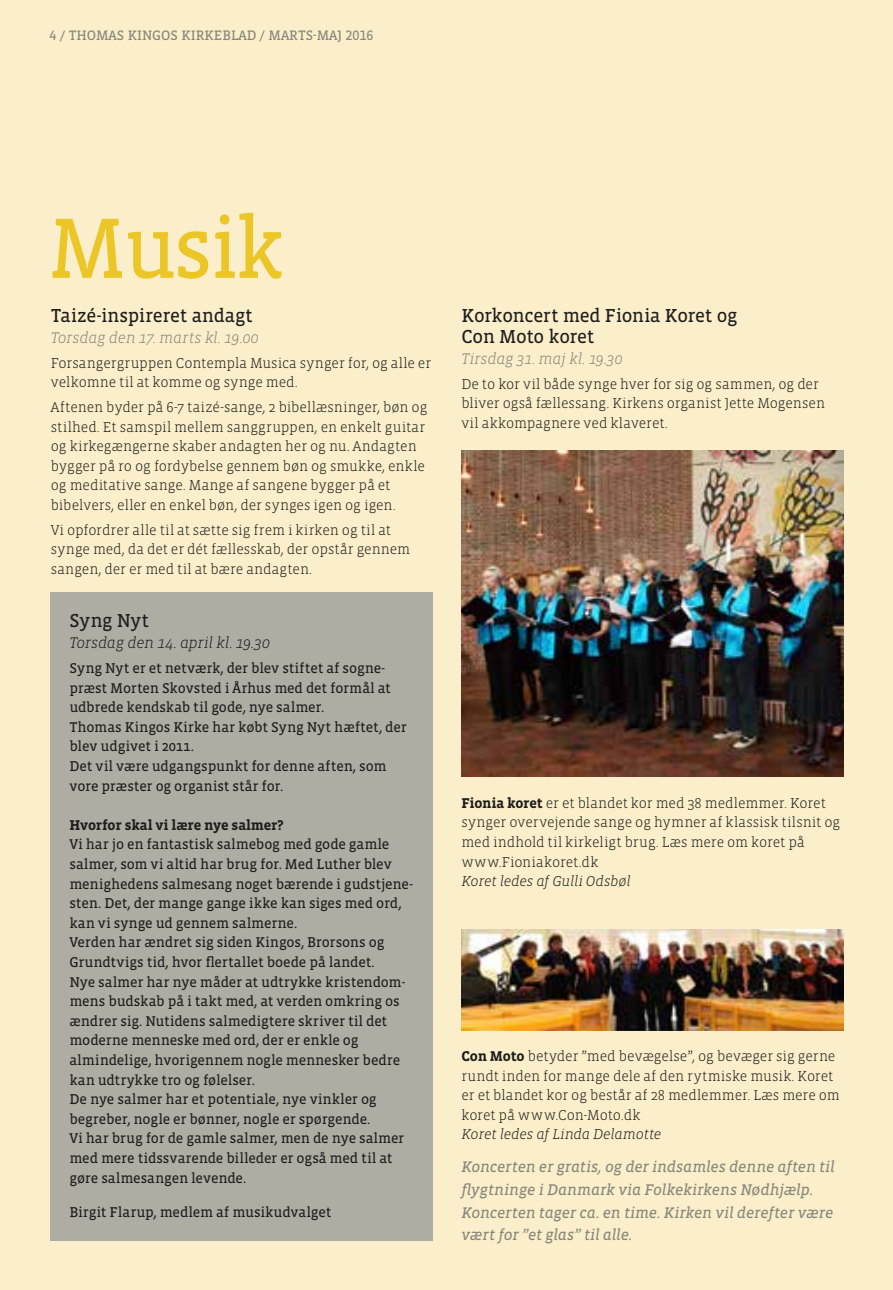
<style>
.page{position:relative;width:893px;height:1290px;background:#fbeeca}
.page>*{position:absolute;margin:0;border:0;box-sizing:border-box;transform-origin:0 0}
.t1{font:87.5px "Vista Slab OT";letter-spacing:-.04em;color:#ecc626}
.t2{font:19.25px/21px "Vista Slab OT";letter-spacing:-.015em;color:#1d1d1b}
.t3{font:italic 15.75px/22.8px "Vista Slab OT";letter-spacing:-.015em;color:#87867a}
.t4{font:italic 300 15.75px "Vista Slab OT";letter-spacing:-.015em;color:#87867a}
.t5{font:italic 300 15.75px "Vista Slab OT";letter-spacing:-.02em;color:#1d1d1b}
.t6{font:14.53px/19.6px "Vista Slab OT";letter-spacing:-.01em;color:#1d1d1b}
.t7{font:300 14.53px/19.6px "Vista Slab OT";color:#1d1d1b}
.t8{font:italic 300 14.53px "Vista Slab OT";letter-spacing:-.015em;color:#1d1d1b}
.t9{font:700 14.53px "Vista Slab OT";letter-spacing:-.01em;color:#1d1d1b}
.t10{font:14px "Vista Slab OT";color:#87867a}
.s1{font-weight:700}
</style>
<div class="page">
<div style="left:50px;top:592px;width:382px;height:648px;background:#aeada3"></div>
<img style="left:461px;top:929px;width:382px;height:101px">
<img style="left:461px;top:450px;width:382px;height:326px">
<p class="t10" style="left:50px;top:28px;width:325px">4 / THOMAS KINGOS KIRKEBLAD / MARTS-MAJ 2016</p>
<h1 class="t1" style="left:48px;top:203px;width:238px">Musik</h1>
<h2 class="t2" style="left:51px;top:305px;width:203px">Taizé-inspireret andagt</h2>
<p class="t4" style="left:51px;top:330px;width:209px">Torsdag den 17. marts kl. 19.00</p>
<p class="t7" style="left:51px;top:353px;width:382px">Forsangergruppen Contempla Musica synger for, og alle er velkomne til at komme og synge med.</p>
<p class="t7" style="left:51px;top:397px;width:378px">Aftenen byder på 6-7 taizé-sange, 2 bibellæsninger, bøn og stilhed. Et samspil mellem sanggruppen, en enkelt guitar og kirkegængerne skaber andagten her og nu. Andagten bygger på ro og fordybelse gennem bøn og smukke, enkle og meditative sange. Mange af sangene bygger på et bibelvers, eller en enkel bøn, der synges igen og igen.</p>
<p class="t7" style="left:51px;top:520px;width:361px">Vi opfordrer alle til at sætte sig frem i kirken og til at synge med, da det er dét fællesskab, der opstår gennem sangen, der er med til at bære andagten.</p>
<h2 class="t2" style="left:69px;top:610px;width:81px">Syng Nyt</h2>
<p class="t5" style="left:69px;top:635px;width:202px">Torsdag den 14. april kl. 19.30</p>
<p class="t6" style="left:69px;top:658px;width:339px">Syng Nyt er et netværk, der blev stiftet af sogne&shy;præst Morten Skovsted i Århus med det formål at udbrede kendskab til gode, nye salmer.<br>Thomas Kingos Kirke har købt Syng Nyt hæftet, der blev udgivet i 2011.<br>Det vil være udgangspunkt for denne aften, som vore præster og organist står for.</p>
<p class="t9" style="left:69px;top:817px;width:216px">Hvorfor skal vi lære nye salmer?</p>
<p class="t6" style="left:69px;top:835px;width:345px">Vi har jo en fantastisk salmebog med gode gamle salmer, som vi altid har brug for. Med Luther blev menighedens salmesang noget bærende i gudstjene&shy;sten. Det, der mange gange ikke kan siges med ord, kan vi synge ud gennem salmerne.<br>Verden har ændret sig siden Kingos, Brorsons og Grundtvigs tid, hvor flertallet boede på landet.<br>Nye salmer har nye måder at udtrykke kristendom&shy;mens budskab på i takt med, at verden omkring os ændrer sig. Nutidens salmedigtere skriver til det moderne menneske med ord, der er enkle og almindelige, hvorigennem nogle mennesker bedre kan udtrykke tro og følelser.<br>De nye salmer har et potentiale, nye vinkler og begreber, nogle er bønner, nogle er spørgende.<br>Vi har brug for de gamle salmer, men de nye salmer med mere tidssvarende billeder er også med til at gøre salmesangen levende.</p>
<p class="t6" style="left:69px;top:1202px;width:263px">Birgit Flarup, medlem af musikudvalget</p>
<h2 class="t2" style="left:461px;top:305px;width:277px">Korkoncert med Fionia Koret og<br>Con Moto koret</h2>
<p class="t4" style="left:461px;top:351px;width:163px">Tirsdag 31. maj kl. 19.30</p>
<p class="t7" style="left:461px;top:374px;width:365px">De to kor vil både synge hver for sig og sammen, og der bliver også fællessang. Kirkens organist Jette Mogensen vil akkompagnere ved klaveret.</p>
<p class="t7" style="left:461px;top:793px;width:381px"><span class="s1">Fionia koret</span> er et blandet kor med 38 medlemmer. Koret synger overvejende sange og hymner af klassisk tilsnit og med indhold til kirkeligt brug. Læs mere om koret på www.Fioniakoret.dk</p>
<p class="t8" style="left:461px;top:874px;width:171px">Koret ledes af Gulli Odsbøl</p>
<p class="t7" style="left:461px;top:1046px;width:380px"><span class="s1">Con Moto</span> betyder ”med bevægelse”, og bevæger sig gerne rundt inden for mange dele af den rytmiske musik. Koret er et blandet kor og består af 28 medlemmer. Læs mere om koret på www.Con-Moto.dk</p>
<p class="t8" style="left:461px;top:1127px;width:202px">Koret ledes af Linda Delamotte</p>
<p class="t3" style="left:461px;top:1156px;width:375px">Koncerten er gratis, og der indsamles denne aften til flygtninge i Danmark via Folkekirkens Nødhjælp.<br>Koncerten tager ca. en time. Kirken vil derefter være vært for ”et glas” til alle.</p>
</div>
